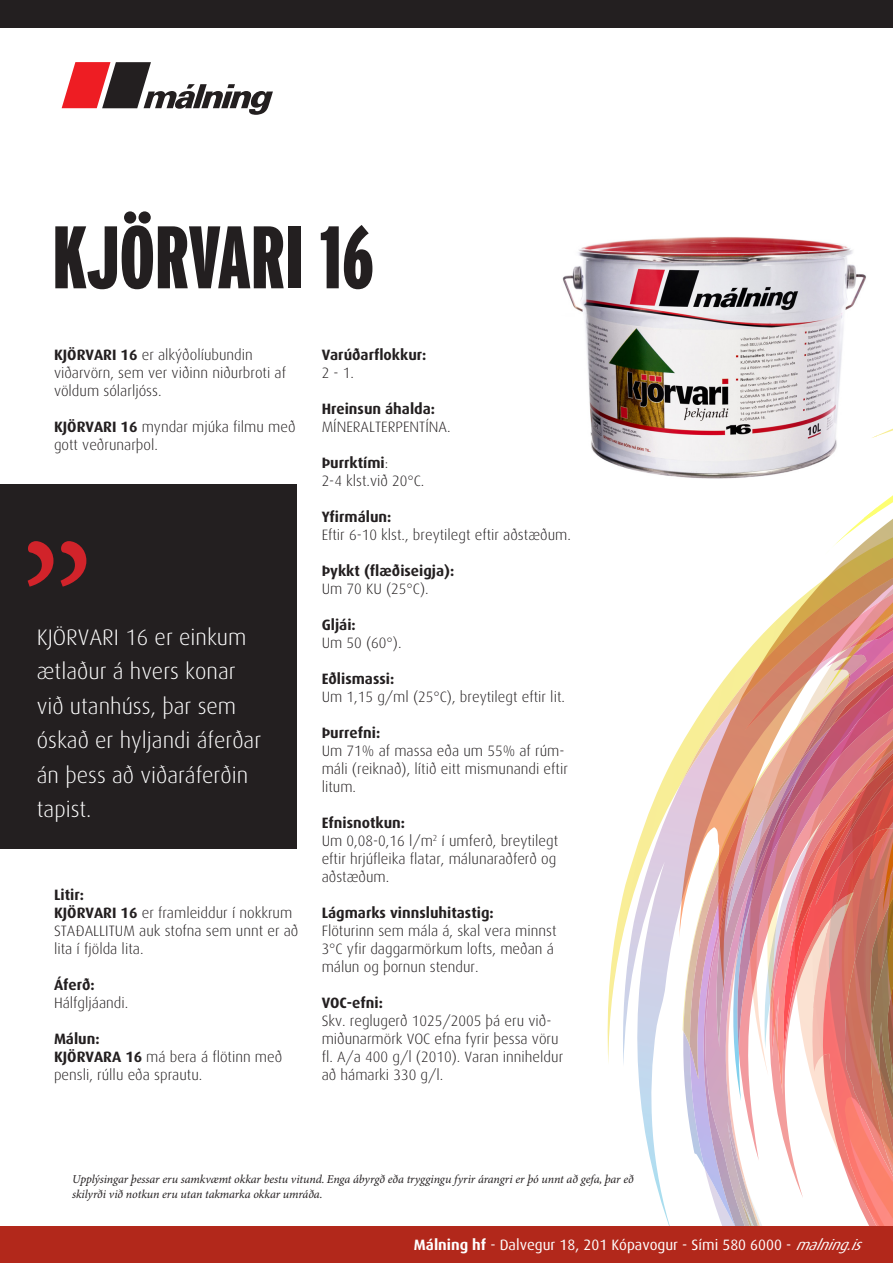
<style>
.page{position:relative;width:893px;height:1263px;background:#fff}
.page>*{position:absolute;margin:0;border:0;box-sizing:border-box;transform-origin:0 0}
.t1{font:900 extra-condensed 88.5px "Interstate";color:#231f20}
.t2{font:300 22.5px/34.5px "Dax";color:#fff}
.t3{font:300 15px/18px "Dax";color:#231f20}
.t4{font:700 15px "Dax";color:#231f20}
.t5{font:15px "Dax";color:#fff}
.t6{font:italic 12px/14.4px "Minion Pro";letter-spacing:-.01em;color:#231f20}
.s1{font-weight:700}
.s2{font-weight:300}
.s3{font-style:italic}
</style>
<div class="page">
<svg style="left:622px;top:1065px;width:60px;height:162px"></svg>
<svg style="left:607px;top:748px;width:72px;height:317px"></svg>
<img style="left:682px;top:428px;width:211px;height:799px">
<div style="left:0;top:0;width:893px;height:28px;background:#231f20"></div>
<img style="left:562px;top:237px;width:314px;height:281px">
<div style="left:0;top:1227px;width:893px;height:36px;background:#b2281b"></div>
<div style="left:0;top:485px;width:296px;height:364px;background:#231f20"></div>
<svg style="left:28px;top:541px;width:58px;height:46px"></svg>
<svg style="left:62px;top:62px;width:211px;height:53px"></svg>
<p class="t1" style="left:52px;top:208px;width:323px">KJÖRVARI 16</p>
<p class="t3" style="left:54px;top:346px;width:234px"><span class="s1">KJÖRVARI 16</span> er alkýðolíubundin viðarvörn, sem ver viðinn niðurbroti af völdum sólarljóss.</p>
<p class="t3" style="left:54px;top:418px;width:243px"><span class="s1">KJÖRVARI 16</span> myndar mjúka filmu með gott veðrunarþol.</p>
<p class="t2" style="left:37px;top:620px;width:226px">KJÖRVARI 16 er einkum ætlaður á hvers konar við utanhúss, þar sem óskað er hyljandi áferðar án þess að viðaráferðin tapist.</p>
<p class="t4" style="left:54px;top:886px;width:31px">Litir:</p>
<p class="t3" style="left:54px;top:904px;width:246px"><span class="s1">KJÖRVARI 16</span> er framleiddur í nokkrum<br>STAÐALLITUM auk stofna sem unnt er að lita í fjölda lita.</p>
<p class="t4" style="left:54px;top:976px;width:42px">Áferð:</p>
<p class="t3" style="left:54px;top:994px;width:76px">Hálfgljáandi.</p>
<p class="t4" style="left:54px;top:1030px;width:47px">Málun:</p>
<p class="t3" style="left:54px;top:1048px;width:230px"><span class="s1">KJÖRVARA 16</span> má bera á flötinn með pensli, rúllu eða sprautu.</p>
<p class="t4" style="left:322px;top:346px;width:106px">Varúðarflokkur:</p>
<p class="t3" style="left:322px;top:364px;width:34px">2 - 1.</p>
<p class="t4" style="left:322px;top:400px;width:115px">Hreinsun áhalda:</p>
<p class="t3" style="left:322px;top:418px;width:130px">MÍNERALTERPENTÍNA.</p>
<p class="t4" style="left:322px;top:454px;width:68px">Þurrktími<span class="s2">:</span></p>
<p class="t3" style="left:322px;top:472px;width:104px">2-4 klst.við 20°C.</p>
<p class="t4" style="left:322px;top:508px;width:71px">Yfirmálun:</p>
<p class="t3" style="left:322px;top:526px;width:251px">Eftir 6-10 klst., breytilegt eftir aðstæðum.</p>
<p class="t4" style="left:322px;top:562px;width:134px">Þykkt (flæðiseigja):</p>
<p class="t3" style="left:322px;top:580px;width:109px">Um 70 KU (25°C).</p>
<p class="t4" style="left:322px;top:616px;width:36px">Gljái:</p>
<p class="t3" style="left:322px;top:634px;width:81px">Um 50 (60°).</p>
<p class="t4" style="left:322px;top:670px;width:74px">Eðlismassi:</p>
<p class="t3" style="left:322px;top:688px;width:245px">Um 1,15 g/ml (25°C), breytilegt eftir lit.</p>
<p class="t4" style="left:322px;top:724px;width:60px">Þurrefni:</p>
<p class="t3" style="left:322px;top:742px;width:248px">Um 71% af massa eða um 55% af rúm&shy;máli (reiknað), lítið eitt mismunandi eftir litum.</p>
<p class="t4" style="left:322px;top:814px;width:85px">Efnisnotkun:</p>
<p class="t3" style="left:322px;top:832px;width:238px">Um 0,08-0,16 l/m<sup>2</sup> í umferð, breytilegt eftir hrjúfleika flatar, málunaraðferð og aðstæðum.</p>
<p class="t4" style="left:322px;top:904px;width:174px">Lágmarks vinnsluhitastig:</p>
<p class="t3" style="left:322px;top:922px;width:236px">Flöturinn sem mála á, skal vera minnst<br>3°C yfir daggarmörkum lofts, meðan á málun og þornun stendur.</p>
<p class="t4" style="left:322px;top:994px;width:63px">VOC-efni:</p>
<p class="t3" style="left:322px;top:1012px;width:243px">Skv. reglugerð 1025/2005 þá eru við&shy;miðunarmörk VOC efna fyrir þessa vöru fl. A/a 400 g/l (2010). Varan inniheldur að hámarki 330 g/l.</p>
<p class="t6" style="left:72px;top:1173px;width:563px">Upplýsingar þessar eru samkvæmt okkar bestu vitund. Enga ábyrgð eða tryggingu fyrir árangri er þó unnt að gefa, þar eð skilyrði við notkun eru utan takmarka okkar umráða.</p>
<p class="t5" style="left:414px;top:1236px;width:455px"><span class="s1">Málning hf</span> - Dalvegur 18, 201 Kópavogur - Sími 580 6000 - <span class="s3">malning.is</span></p>
<p class="t5" style="left:414px;top:1238px;width:455px"><span class="s1">Málning hf</span> - Dalvegur 18, 201 Kópavogur - Sími 580 6000 - <span class="s3">malning.is</span></p>
</div>
